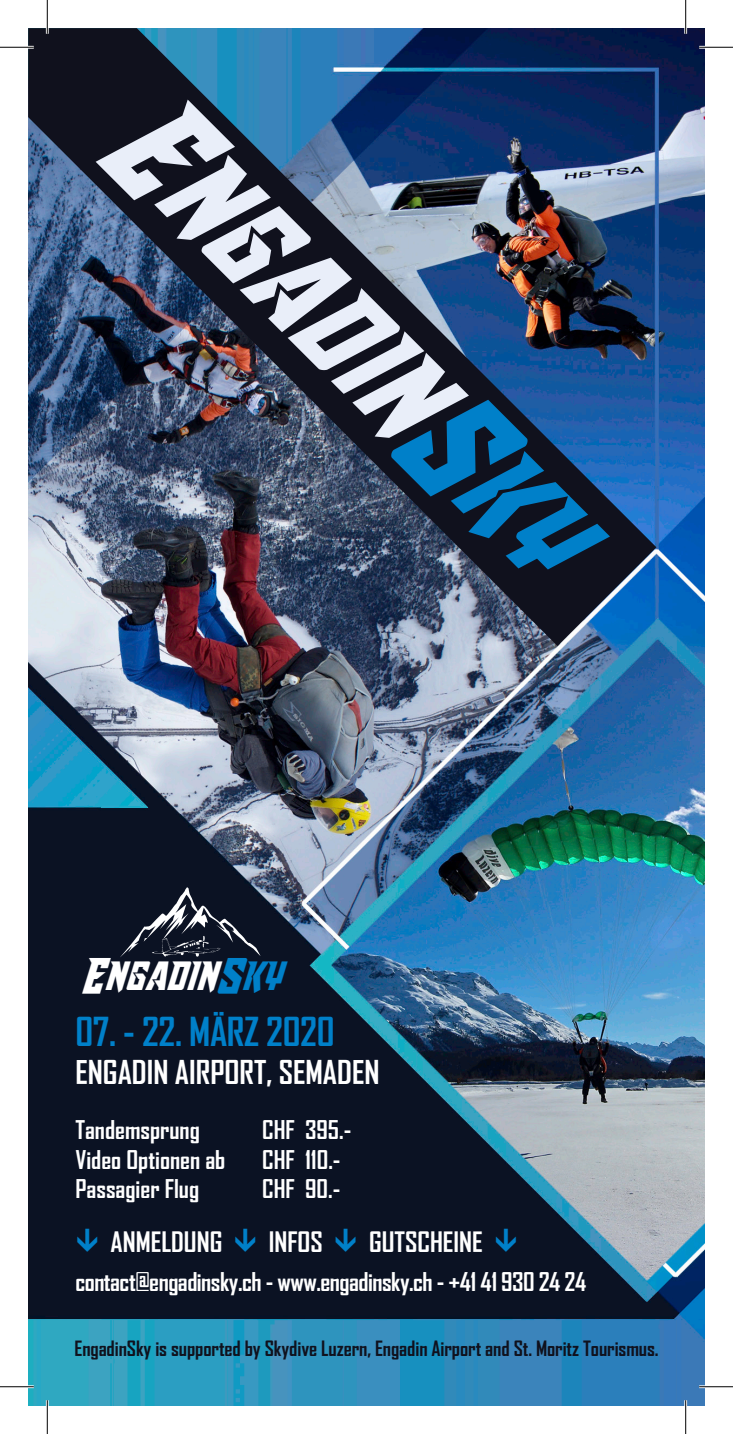
<style>
.page{position:relative;width:733px;height:1434px;background:#fff}
.page>*{position:absolute;margin:0;border:0;box-sizing:border-box;transform-origin:0 0}
.t1{font:123.75px "Raider Crusader";color:#e9eef9}
.t2{font:40.5px "Raider Crusader";color:#fff}
.t3{font:700 38.25px "Agency FB";letter-spacing:-.01em;color:#0080c9}
.t4{font:700 31.5px "Agency FB";color:#fff}
.t5{font:700 27px "Agency FB";color:#fff}
.t6{font:700 24.75px "Agency FB";color:#fff}
.t7{font:700 24.75px "Agency FB";letter-spacing:-.02em;color:#fff}
.t8{font:700 20.25px "Agency FB";letter-spacing:-.005em;color:#10111d}
.s1{color:#0080c9}
</style>
<div class="page">
<img style="left:28px;top:28px;width:676px;height:1378px">
<img style="left:28px;top:28px;width:628px;height:618px">
<svg style="left:120px;top:887px;width:140px;height:70px;background:#292f3e"></svg>
<svg style="left:552px;top:56px;width:97px;height:157px;background:#3a5581"></svg>
<hr style="left:0;top:46px;width:34px;height:3px;background:#fff">
<hr style="left:699px;top:46px;width:33px;height:3px;background:#fff">
<hr style="left:0;top:1385px;width:34px;height:3px;background:#fff">
<hr style="left:699px;top:1385px;width:33px;height:3px;background:#fff">
<hr style="left:46px;top:0;width:3px;height:34px;background:#fff">
<hr style="left:46px;top:1400px;width:3px;height:34px;background:#fff">
<hr style="left:684px;top:0;width:2px;height:34px;background:#fff">
<hr style="left:684px;top:1400px;width:2px;height:34px;background:#fff">
<hr style="left:0;top:47px;width:34px;height:1px;background:#000">
<hr style="left:699px;top:47px;width:33px;height:1px;background:#000">
<hr style="left:0;top:1386px;width:34px;height:1px;background:#000">
<hr style="left:699px;top:1386px;width:33px;height:1px;background:#000">
<hr style="left:47px;top:0;width:1px;height:34px;background:#000">
<hr style="left:47px;top:1400px;width:1px;height:34px;background:#000">
<hr style="left:685px;top:0;width:1px;height:34px;background:#000">
<hr style="left:685px;top:1400px;width:1px;height:34px;background:#000">
<svg style="left:78px;top:1229px;width:19px;height:23px"></svg>
<svg style="left:236px;top:1229px;width:19px;height:23px"></svg>
<svg style="left:336px;top:1229px;width:19px;height:23px"></svg>
<svg style="left:496px;top:1229px;width:19px;height:23px"></svg>
<p class="t1" style="left:184px;top:67px;width:613px;rotate:45deg">Engadin<span class="s1">Sky</span></p>
<p class="t2" style="left:81px;top:951px;width:202px">Engadin<span class="s1">Sky</span></p>
<p class="t3" style="left:75px;top:1010px;width:260px">07. - 22. MÄRZ 2020</p>
<p class="t4" style="left:75px;top:1054px;width:305px">ENGADIN AIRPORT, SEMADEN</p>
<p class="t6" style="left:75px;top:1116px;width:126px">Tandemsprung</p>
<p class="t6" style="left:262px;top:1116px;width:91px">CHF 395.-</p>
<p class="t6" style="left:75px;top:1145px;width:151px">Video Optionen ab</p>
<p class="t6" style="left:262px;top:1145px;width:80px">CHF 110.-</p>
<p class="t6" style="left:75px;top:1175px;width:125px">Passagier Flug</p>
<p class="t6" style="left:262px;top:1175px;width:79px">CHF 90.-</p>
<p class="t5" style="left:110px;top:1227px;width:113px">ANMELDUNG</p>
<p class="t5" style="left:269px;top:1227px;width:55px">INFOS</p>
<p class="t5" style="left:369px;top:1227px;width:115px">GUTSCHEINE</p>
<p class="t7" style="left:75px;top:1268px;width:512px">contact@engadinsky.ch - www.engadinsky.ch - +41 41 930 24 24</p>
<p class="t8" style="left:74px;top:1337px;width:585px">EngadinSky is supported by Skydive Luzern, Engadin Airport and St. Moritz Tourismus.</p>
</div>
